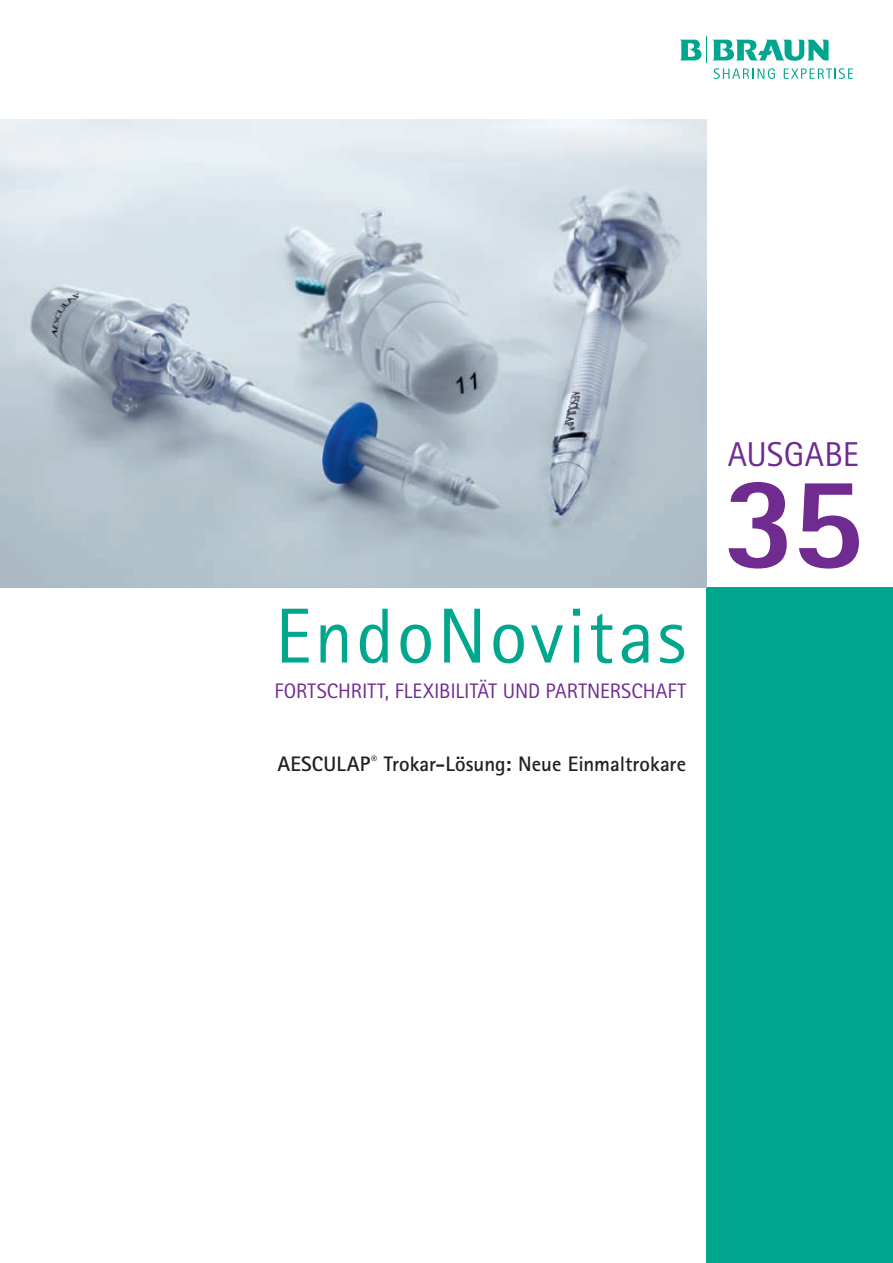
<style>
.page{position:relative;width:893px;height:1263px;background:#fff}
.page>*{position:absolute;margin:0;border:0;box-sizing:border-box;transform-origin:0 0}
.t1{font:800 132px "Rotis Sans Serif Pro";color:#702b91}
.t2{font:78px "Rotis Sans Serif Pro";letter-spacing:.04em;color:#00a78e}
.t3{font:34.5px "Rotis Sans Serif Pro";letter-spacing:.005em;color:#702b91}
.t4{font:700 21px "Rotis Sans Serif Pro";color:#231f20}
.t5{font:21px "Rotis Sans Serif Pro";letter-spacing:.005em;color:#702b91}
</style>
<div class="page">
<svg style="left:680px;top:37px;width:173px;height:42px"></svg>
<div style="left:707px;top:588px;width:186px;height:675px;background:#00a78e"></div>
<img style="left:0;top:119px;width:707px;height:469px">
<h2 class="t2" style="left:275px;top:590px;width:412px">EndoNovitas</h2>
<p class="t5" style="left:274px;top:678px;width:413px">FORTSCHRITT, FLEXIBILITÄT UND PARTNERSCHAFT</p>
<p class="t4" style="left:277px;top:750px;width:410px">AESCULAP<sup>®</sup> Trokar-Lösung: Neue Einmaltrokare</p>
<h3 class="t3" style="left:728px;top:434px;width:132px">AUSGABE</h3>
<h1 class="t1" style="left:723px;top:438px;width:142px">35</h1>
</div>
